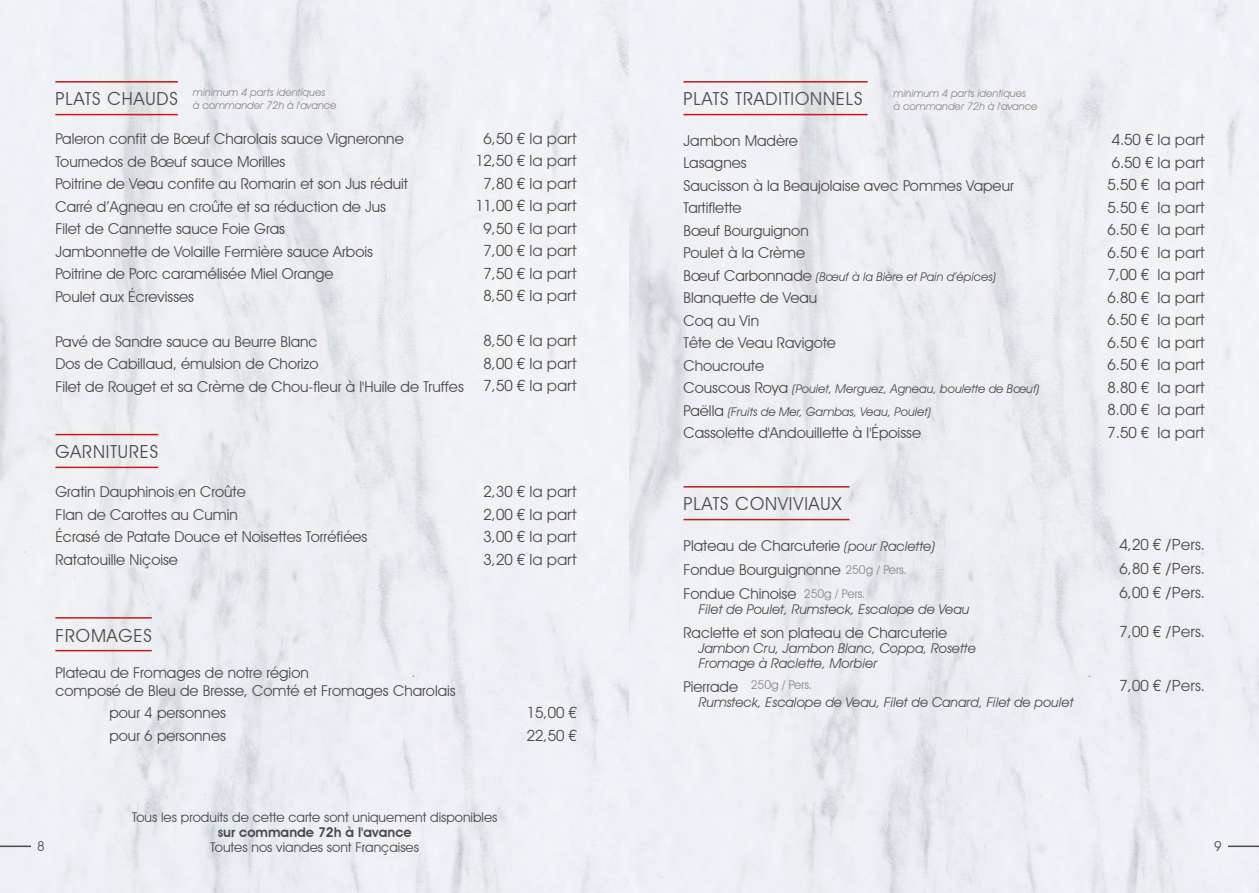
<style>
.page{position:relative;width:1259px;height:893px;background:#fff}
.page>*{position:absolute;margin:0;border:0;box-sizing:border-box;transform-origin:0 0}
.t1{font:18px "Avant Garde IT Cby BT";letter-spacing:.05em;color:#4a4a49}
.t2{font:15px/22.5px "Avant Garde IT Cby BT";color:#4a4a49}
.t3{font:15px/22.5px "Avant Garde LT";color:#4a4a49;text-align:justify}
.t4{font:italic 13.5px/15px "Avant Garde IT Cby BT";color:#4a4a49}
.t5{font:13.5px "Avant Garde IT Cby BT";color:#4a4a49}
.t6{font:600 13.5px "Avant Garde IT Cby BT";color:#4a4a49}
.t7{font:italic 12px/22.5px "Avant Garde IT Cby BT";color:#4a4a49}
.t8{font:12px/24.2px "Avant Garde IT Cby BT";color:#898888}
.t9{font:italic 10.5px/12.6px "Avant Garde IT Cby BT";color:#898888}
.s1{font-style:normal;font-size:15px}
.s2{font-style:italic;font-size:13.5px}
</style>
<div class="page">
<img style="left:0;top:0;width:1259px;height:893px">
<hr style="left:1228px;top:845px;width:31px;height:2px;background:#4a4a49">
<hr style="left:0;top:845px;width:31px;height:2px;background:#4a4a49">
<hr style="left:55px;top:81px;width:123px;height:2px;background:#c51a1b">
<hr style="left:55px;top:434px;width:103px;height:1px;background:#c51a1b">
<hr style="left:55px;top:617px;width:97px;height:2px;background:#c51a1b">
<hr style="left:55px;top:114px;width:123px;height:1px;background:#c51a1b">
<hr style="left:55px;top:467px;width:103px;height:1px;background:#c51a1b">
<hr style="left:55px;top:650px;width:97px;height:1px;background:#c51a1b">
<hr style="left:683px;top:486px;width:166px;height:2px;background:#c51a1b">
<hr style="left:683px;top:519px;width:166px;height:1px;background:#c51a1b">
<hr style="left:683px;top:81px;width:184px;height:2px;background:#c51a1b">
<hr style="left:683px;top:114px;width:184px;height:1px;background:#c51a1b">
<p class="t1" style="left:55px;top:88px;width:124px">PLATS CHAUDS</p>
<p class="t9" style="left:193px;top:86px;width:145px">minimum 4 parts identiques<br>à commander 72h à l'avance</p>
<p class="t9" style="left:893px;top:87px;width:145px">minimum 4 parts identiques<br>à commander 72h à l'avance</p>
<p class="t1" style="left:683px;top:88px;width:181px">PLATS TRADITIONNELS</p>
<p class="t2" style="left:55px;top:127px;width:354px">Paleron confit de Bœuf Charolais sauce Vigneronne Tournedos de Bœuf sauce Morilles<br>Poitrine de Veau confite au Romarin et son Jus réduit Carré d’Agneau en croûte et sa réduction de Jus Filet de Cannette sauce Foie Gras<br>Jambonnette de Volaille Fermière sauce Arbois Poitrine de Porc caramélisée Miel Orange<br>Poulet aux Écrevisses</p>
<p class="t2" style="left:55px;top:330px;width:410px">Pavé de Sandre sauce au Beurre Blanc<br>Dos de Cabillaud, émulsion de Chorizo<br>Filet de Rouget et sa Crème de Chou-fleur à l'Huile de Truffes</p>
<p class="t3" style="left:475px;top:127px;width:103px;text-align:center">6,50 € la part<br>12,50 € la part<br>7,80 € la part<br>11,00 € la part<br>9,50 € la part<br>7,00 € la part<br>7,50 € la part<br>8,50 € la part</p>
<p class="t3" style="left:484px;top:330px;width:95px">8,50 € la part 8,00 € la part 7,50 € la part</p>
<p class="t1" style="left:55px;top:441px;width:104px">GARNITURES</p>
<p class="t2" style="left:55px;top:481px;width:313px">Gratin Dauphinois en Croûte<br>Flan de Carottes au Cumin<br>Écrasé de Patate Douce et Noisettes Torréfiées<br>Ratatouille Niçoise</p>
<p class="t3" style="left:484px;top:480px;width:95px">2,30 € la part 2,00 € la part 3,00 € la part 3,20 € la part</p>
<p class="t1" style="left:55px;top:624px;width:98px">FROMAGES</p>
<p class="t2" style="left:55px;top:663px;width:402px;line-height:18px">Plateau de Fromages de notre région<br>composé de Bleu de Bresse, Comté et Fromages Charolais</p>
<p class="t2" style="left:109px;top:702px;width:118px">pour 4 personnes pour 6 personnes</p>
<p class="t3" style="left:527px;top:701px;width:51px">15,00 €<br>22,50 €</p>
<p class="t2" style="left:683px;top:129px;width:332px">Jambon Madère<br>Lasagnes<br>Saucisson à la Beaujolaise avec Pommes Vapeur<br>Tartiflette<br>Bœuf Bourguignon<br>Poulet à la Crème</p>
<p class="t7" style="left:683px;top:265px;width:314px"><span class="s1">Bœuf Carbonnade</span> (Bœuf à la Bière et Pain d’épices)</p>
<p class="t2" style="left:683px;top:286px;width:154px">Blanquette de Veau<br>Coq au Vin<br>Tête de Veau Ravigote<br>Choucroute</p>
<p class="t7" style="left:683px;top:378px;width:357px"><span class="s1">Couscous Roya</span> (Poulet, Merguez, Agneau, boulette de Bœuf)<br><span class="s1">Paëlla</span> (Fruits de Mer, Gambas, Veau, Poulet)</p>
<p class="t2" style="left:683px;top:421px;width:239px">Cassolette d'Andouillette à l'Époisse</p>
<p class="t1" style="left:683px;top:493px;width:160px">PLATS CONVIVIAUX</p>
<p class="t2" style="left:683px;top:533px;width:253px;line-height:24px">Plateau de Charcuterie <span class="s2">(pour Raclette)<br></span>Fondue Bourguignonne<br>Fondue Chinoise</p>
<p class="t4" style="left:699px;top:601px;width:272px">Filet de Poulet, Rumsteck, Escalope de Veau</p>
<p class="t2" style="left:683px;top:621px;width:265px">Raclette et son plateau de Charcuterie</p>
<p class="t4" style="left:699px;top:640px;width:279px">Jambon Cru, Jambon Blanc, Coppa, Rosette<br>Fromage à Raclette, Morbier</p>
<p class="t2" style="left:683px;top:675px;width:56px">Pierrade</p>
<p class="t4" style="left:699px;top:694px;width:376px">Rumsteck, Escalope de Veau, Filet de Canard, Filet de poulet</p>
<p class="t8" style="left:804px;top:558px;width:104px;text-indent:41px">250g / Pers.<br>250g / Pers.</p>
<p class="t8" style="left:751px;top:673px;width:63px">250g / Pers.</p>
<p class="t3" style="left:1107px;top:129px;width:99px">4.50 € la part 6.50 € la part 5.50 € la part 5.50 € la part 6.50 € la part 6.50 € la part 7,00 € la part 6.80 € la part 6.50 € la part 6.50 € la part 6.50 € la part 8.80 € la part 8.00 € la part 7.50 € la part</p>
<p class="t3" style="left:1119px;top:533px;width:87px;line-height:24px">4,20 € /Pers.<br>6,80 € /Pers.<br>6,00 € /Pers.</p>
<p class="t3" style="left:1119px;top:621px;width:87px">7,00 € /Pers.</p>
<p class="t3" style="left:1119px;top:675px;width:87px">7,00 € /Pers.</p>
<p class="t5" style="left:132px;top:809px;width:367px">Tous les produits de cette carte sont uniquement disponibles</p>
<p class="t6" style="left:218px;top:824px;width:195px">sur commande 72h à l'avance</p>
<p class="t5" style="left:210px;top:839px;width:210px">Toutes nos viandes sont Françaises</p>
<p class="t5" style="left:37px;top:837px;width:9px">8</p>
<p class="t5" style="left:1214px;top:837px;width:9px">9</p>
</div>
